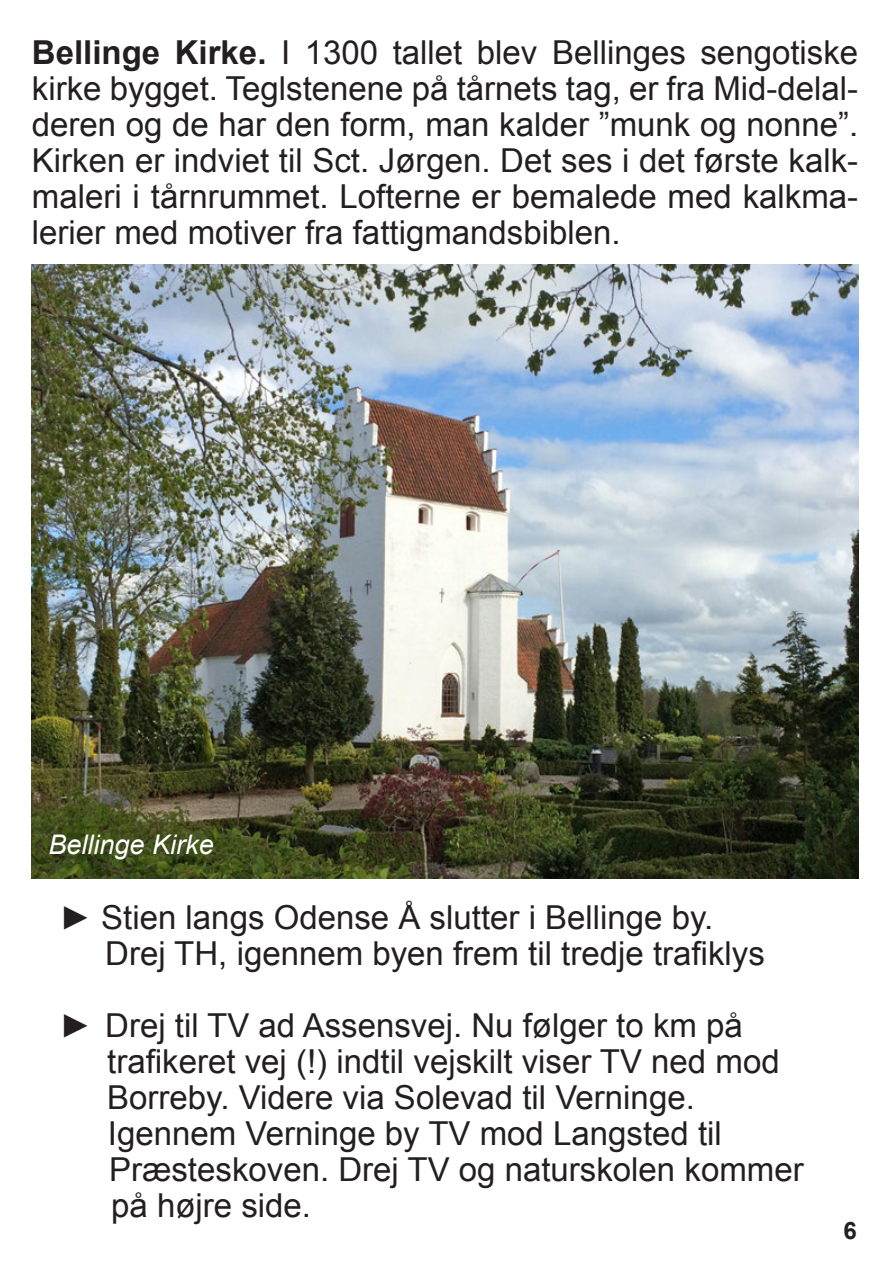
<style>
.page{position:relative;width:893px;height:1263px;background:#fff}
.page>*{position:absolute;margin:0;border:0;box-sizing:border-box;transform-origin:0 0}
.t1{font:33px/36px "Arial";color:#231f20}
.t2{font:italic 27px "Arial";color:#fff}
.t3{font:700 24px "Arial";color:#231f20}
.s1{font-weight:700}
</style>
<div class="page">
<img style="left:32px;top:265px;width:826px;height:614px">
<p class="t1" style="left:32px;top:35px;width:828px;text-align:justify"><span class="s1">Bellinge Kirke.</span> I 1300 tallet blev Bellinges sengotiske kirke bygget. Teglstenene på tårnets tag, er fra Mid-delal&shy;deren og de har den form, man kalder ”munk og nonne”.<br>Kirken er indviet til Sct. Jørgen. Det ses i det første kalk&shy;maleri i tårnrummet. Lofterne er bemalede med kalkma&shy;lerier med motiver fra fattigmandsbiblen.</p>
<p class="t2" style="left:49px;top:827px;width:167px">Bellinge Kirke</p>
<p class="t1" style="left:105px;top:899px;width:661px;text-indent:-46px">► Stien langs Odense Å slutter i Bellinge by.<br>Drej TH, igennem byen frem til tredje trafiklys</p>
<p class="t1" style="left:107px;top:1007px;width:698px;text-indent:-48px">► Drej til TV ad Assensvej. Nu følger to km på trafikeret vej (!) indtil vejskilt viser TV ned mod Borreby. Videre via Solevad til Verninge.<br>Igennem Verninge by TV mod Langsted til Præsteskoven. Drej TV og naturskolen kommer på højre side.</p>
<p class="t3" style="left:843px;top:1214px;width:15px">6</p>
</div>
